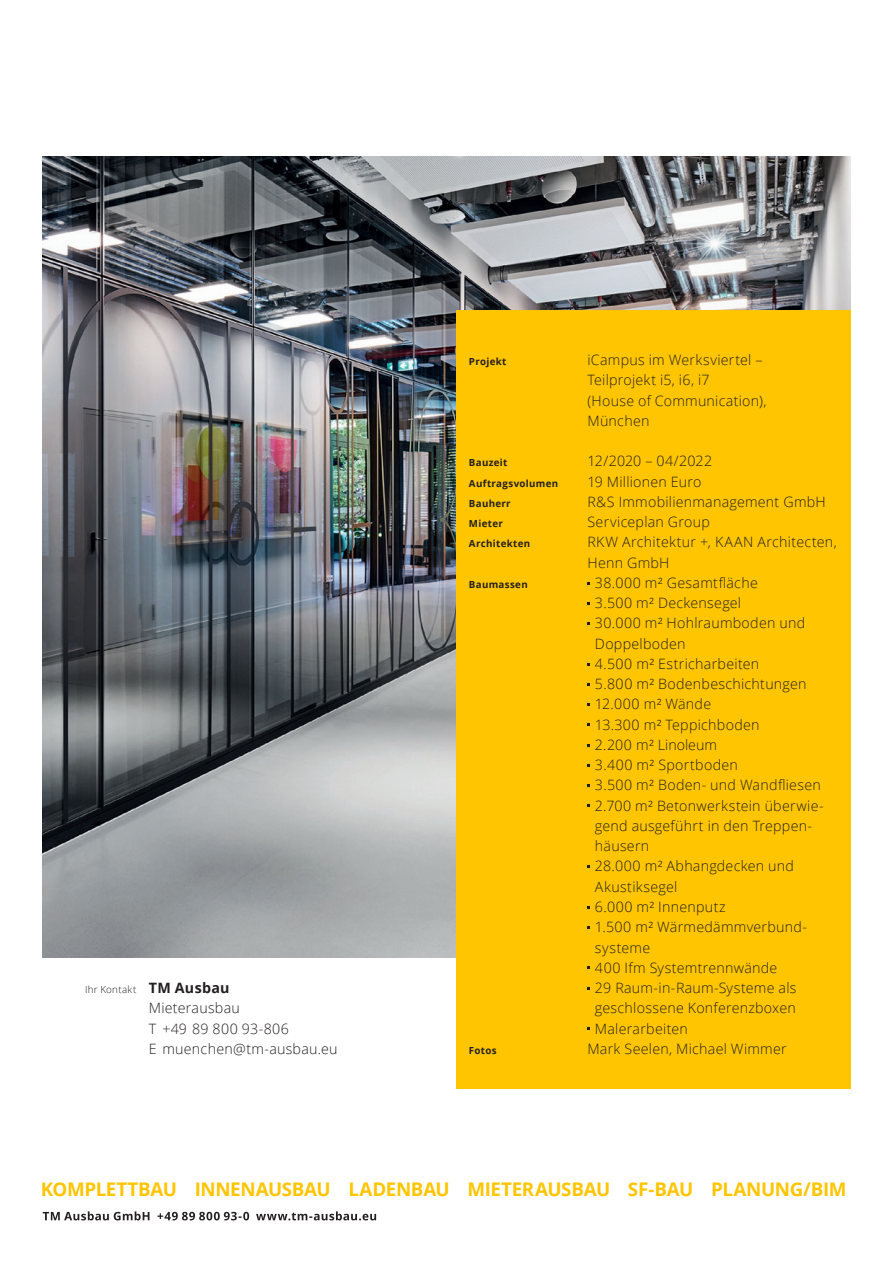
<style>
.page{position:relative;width:893px;height:1263px;background:#fff}
.page>*{position:absolute;margin:0;border:0;box-sizing:border-box;transform-origin:0 0}
.t1{font:700 18.75px "Open Sans";letter-spacing:-.02em;color:#ffc500}
.t2{font:300 14.25px/20.2px "Open Sans";letter-spacing:.02em;color:#231f20}
.t3{font:300 14.25px "Open Sans";color:#231f20}
.t4{font:700 9.75px "Open Sans";letter-spacing:.03em;color:#231f20}
.t5{font:300 9.75px "Open Sans";letter-spacing:.035em;color:#231f20}
.s1{font-weight:700;font-size:14.25px}
</style>
<div class="page">
<img style="left:43px;top:156px;width:807px;height:801px">
<div style="left:456px;top:311px;width:394px;height:778px;background:#ffc500"></div>
<svg style="left:43px;top:1211px;width:333px;height:9px"></svg>
<p class="t5" style="left:85px;top:983px;width:146px">Ihr Kontakt <span class="s1">TM Ausbau</span></p>
<p class="t2" style="left:149px;top:997px;width:190px">Mieterausbau<br>T +49 89 800 93-806<br>E muenchen@tm-ausbau.eu</p>
<p class="t4" style="left:469px;top:355px;width:39px">Projekt</p>
<p class="t2" style="left:587px;top:349px;width:180px">iCampus im Werksviertel –<br>Teilprojekt i5, i6, i7<br>(House of Communication),<br>München</p>
<p class="t4" style="left:469px;top:456px;width:40px">Bauzeit</p>
<p class="t3" style="left:587px;top:451px;width:126px">12/2020 – 04/2022</p>
<p class="t4" style="left:469px;top:476px;width:91px">Auftragsvolumen</p>
<p class="t2" style="left:587px;top:471px;width:115px">19 Millionen Euro</p>
<p class="t4" style="left:469px;top:496px;width:43px">Bauherr</p>
<p class="t2" style="left:587px;top:491px;width:240px">R&amp;S Immobilienmanagement GmbH</p>
<p class="t4" style="left:469px;top:517px;width:35px">Mieter</p>
<p class="t2" style="left:587px;top:511px;width:124px">Serviceplan Group</p>
<p class="t4" style="left:469px;top:537px;width:63px">Architekten</p>
<p class="t2" style="left:587px;top:532px;width:251px">RKW Architektur +, KAAN Architecten,<br>Henn GmbH</p>
<p class="t4" style="left:469px;top:577px;width:60px">Baumassen</p>
<p class="t2" style="left:595px;top:572px;width:230px">38.000 m² Gesamtfläche<br>3.500 m² Deckensegel<br>30.000 m² Hohlraumboden und<br>Doppelboden<br>4.500 m² Estricharbeiten<br>5.800 m² Bodenbeschichtungen<br>12.000 m² Wände<br>13.300 m² Teppichboden<br>2.200 m² Linoleum<br>3.400 m² Sportboden<br>3.500 m² Boden- und Wandfliesen<br>2.700 m² Betonwerkstein überwie&shy;gend ausgeführt in den Treppen&shy;häusern<br>28.000 m² Abhangdecken und<br>Akustiksegel<br>6.000 m² Innenputz<br>1.500 m² Wärmedämmverbund&shy;systeme<br>400 Ifm Systemtrennwände<br>29 Raum-in-Raum-Systeme als geschlossene Konferenzboxen<br>Malerarbeiten</p>
<p class="t4" style="left:469px;top:1043px;width:29px">Fotos</p>
<p class="t2" style="left:587px;top:1038px;width:201px">Mark Seelen, Michael Wimmer</p>
<h1 class="t1" style="left:41px;top:1175px;width:807px">KOMPLETTBAU INNENAUSBAU LADENBAU MIETERAUSBAU SF-BAU PLANUNG/BIM</h1>
</div>
